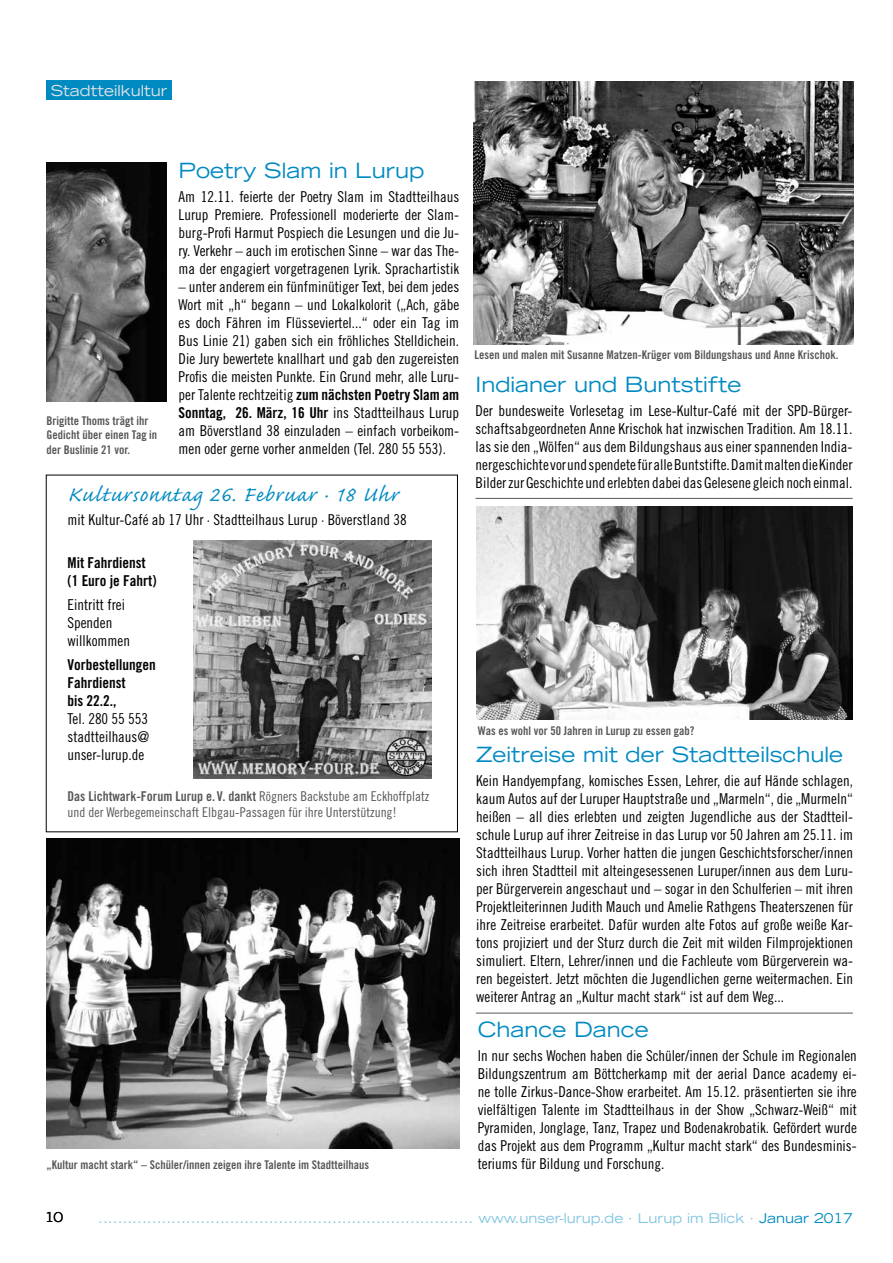
<style>
.page{position:relative;width:893px;height:1263px;background:#fff}
.page>*{position:absolute;margin:0;border:0;box-sizing:border-box;transform-origin:0 0}
.t1{font:27px "Caflisch Script";letter-spacing:.04em;color:#008ac2}
.t2{font:expanded 21px "Trade Gothic LH";color:#008ac2}
.t3{font:15px/18px "Trade Gothic Cond Eighteen";color:#000;text-align:justify}
.t4{font:15px/18px "Trade Gothic Bold Cond Twenty";color:#000}
.t5{font:expanded 15px "Trade Gothic LH";color:#e3e4e4}
.t6{font:expanded 13.5px "Trade Gothic LH";color:#80c5e0}
.t7{font:13.5px "Trade Gothic Bold Cond Twenty";color:#58585a}
.t8{font:13.5px "Trade Gothic Cond Eighteen";color:#58585a}
.t9{font:expanded 13.5px "Trade Gothic LH";color:#000}
.t10{font:12px/14.4px "Trade Gothic Bold Cond Twenty";color:#58585a}
.s1{font-family:"Trade Gothic Cond Eighteen"}
.s2{color:#008ac2}
</style>
<div class="page">
<div style="left:47px;top:81px;width:125px;height:19px;background:#008ac2"></div>
<img style="left:47px;top:162px;width:120px;height:239px">
<img style="left:47px;top:839px;width:412px;height:310px">
<img style="left:474px;top:82px;width:379px;height:262px">
<img style="left:476px;top:507px;width:376px;height:213px">
<hr style="left:476px;top:498px;width:377px;height:1px;background:#58585a">
<hr style="left:476px;top:1013px;width:377px;height:1px;background:#58585a">
<svg style="left:65px;top:474px;width:172px;height:2px"></svg>
<img style="left:193px;top:540px;width:238px;height:238px">
<p class="t5" style="left:51px;top:80px;width:118px">Stadtteilkultur</p>
<p class="t10" style="left:47px;top:413px;width:112px">Brigitte Thoms trägt ihr<br>Gedicht über einen Tag in der Buslinie 21 vor.</p>
<h2 class="t2" style="left:179px;top:156px;width:247px">Poetry Slam in Lurup</h2>
<p class="t3" style="left:179px;top:187px;width:282px">Am 12.11. feierte der Poetry Slam im Stadtteilhaus Lurup Premiere. Professionell moderierte der Slam&shy;burg-Profi Harmut Pospiech die Lesungen und die Ju&shy;ry. Verkehr – auch im erotischen Sinne – war das The&shy;ma der engagiert vorgetragenen Lyrik. Sprachartistik</p>
<p class="t3" style="left:179px;top:277px;width:282px">– unter anderem ein fünfminütiger Text, bei dem jedes Wort mit „h“ begann – und Lokalkolorit („Ach, gäbe es doch Fähren im Flüsseviertel...“ oder ein Tag im Bus Linie 21) gaben sich ein fröhliches Stelldichein.<br>Die Jury bewertete knallhart und gab den zugereisten Profis die meisten Punkte. Ein Grund mehr, alle Luru-</p>
<p class="t4" style="left:179px;top:385px;width:282px"><span class="s1">per Talente rechtzeitig</span> zum nächsten Poetry Slam am<br>Sonntag, 26. März, 16 Uhr <span class="s1">ins Stadtteilhaus Lurup</span></p>
<p class="t3" style="left:179px;top:421px;width:282px">am Böverstland 38 einzuladen – einfach vorbeikom&shy;men oder gerne vorher anmelden (Tel. 280 55 553).</p>
<h1 class="t1" style="left:68px;top:481px;width:332px">Kultursonntag 26. Februar · 18 Uhr</h1>
<p class="t3" style="left:68px;top:510px;width:341px">mit Kultur-Café ab 17 Uhr · Stadtteilhaus Lurup · Böverstland 38</p>
<p class="t4" style="left:68px;top:554px;width:91px">Mit Fahrdienst (1 Euro je Fahrt)</p>
<p class="t3" style="left:68px;top:596px;width:64px;text-align:left">Eintritt frei<br>Spenden willkommen</p>
<p class="t4" style="left:68px;top:656px;width:90px">Vorbestellungen<br>Fahrdienst<br>bis 22.2.,</p>
<p class="t3" style="left:68px;top:710px;width:83px">Tel. 280 55 553 stadtteilhaus@ unser-lurup.de</p>
<p class="t7" style="left:68px;top:788px;width:363px">Das Lichtwark-Forum Lurup e. V. dankt <span class="s1">Rögners Backstube am Eckhoffplatz</span></p>
<p class="t8" style="left:68px;top:804px;width:331px">und der Werbegemeinschaft Elbgau-Passagen für ihre Unterstützung!</p>
<p class="t10" style="left:47px;top:1157px;width:324px">„Kultur macht stark“ – Schüler/innen zeigen ihre Talente im Stadtteilhaus</p>
<p class="t10" style="left:475px;top:348px;width:365px">Lesen und malen mit Susanne Matzen-Krüger vom Bildungshaus und Anne Krischok.</p>
<h2 class="t2" style="left:476px;top:370px;width:268px">Indianer und Buntstifte</h2>
<p class="t3" style="left:476px;top:401px;width:379px">Der bundesweite Vorlesetag im Lese-Kultur-Café mit der SPD-Bürger&shy;schaftsabgeordneten Anne Krischok hat inzwischen Tradition. Am 18.11. las sie den „Wölfen“ aus dem Bildungshaus aus einer spannenden India&shy;nergeschichte vor und spendete für alle Buntstifte. Damit malten die Kinder Bilder zur Geschichte und erlebten dabei das Gelesene gleich noch einmal.</p>
<p class="t10" style="left:478px;top:723px;width:218px">Was es wohl vor 50 Jahren in Lurup zu essen gab?</p>
<h2 class="t2" style="left:476px;top:741px;width:368px">Zeitreise mit der Stadtteilschule</h2>
<p class="t3" style="left:476px;top:771px;width:378px">Kein Handyempfang, komisches Essen, Lehrer, die auf Hände schlagen, kaum Autos auf der Luruper Hauptstraße und „Marmeln“, die „Murmeln“ heißen – all dies erlebten und zeigten Jugendliche aus der Stadtteil&shy;schule Lurup auf ihrer Zeitreise in das Lurup vor 50 Jahren am 25.11. im Stadtteilhaus Lurup. Vorher hatten die jungen Geschichtsforscher/innen sich ihren Stadtteil mit alteingesessenen Luruper/innen aus dem Luru&shy;per Bürgerverein angeschaut und – sogar in den Schulferien – mit ihren Projektleiterinnen Judith Mauch und Amelie Rathgens Theaterszenen für ihre Zeitreise erarbeitet. Dafür wurden alte Fotos auf große weiße Kar&shy;tons projiziert und der Sturz durch die Zeit mit wilden Filmprojektionen simuliert. Eltern, Lehrer/innen und die Fachleute vom Bürgerverein wa&shy;ren begeistert. Jetzt möchten die Jugendlichen gerne weitermachen. Ein weiterer Antrag an „Kultur macht stark“ ist auf dem Weg...</p>
<h2 class="t2" style="left:478px;top:1015px;width:172px">Chance Dance</h2>
<p class="t3" style="left:478px;top:1046px;width:381px">In nur sechs Wochen haben die Schüler/innen der Schule im Regionalen Bildungszentrum am Böttcherkamp mit der aerial Dance academy ei&shy;ne tolle Zirkus-Dance-Show erarbeitet. Am 15.12. präsentierten sie ihre vielfältigen Talente im Stadtteilhaus in der Show „Schwarz-Weiß“ mit Pyramiden, Jonglage, Tanz, Trapez und Bodenakrobatik. Gefördert wurde das Projekt aus dem Programm „Kultur macht stark“ des Bundesminis&shy;teriums für Bildung und Forschung.</p>
<p class="t9" style="left:45px;top:1209px;width:20px">10</p>
<p class="t6" style="left:98px;top:1209px;width:6px">.............................................................................</p>
<p class="t6" style="left:478px;top:1209px;width:376px">www. unser-lurup. de · Lurup im Blick · <span class="s2">Januar 2017</span></p>
</div>
